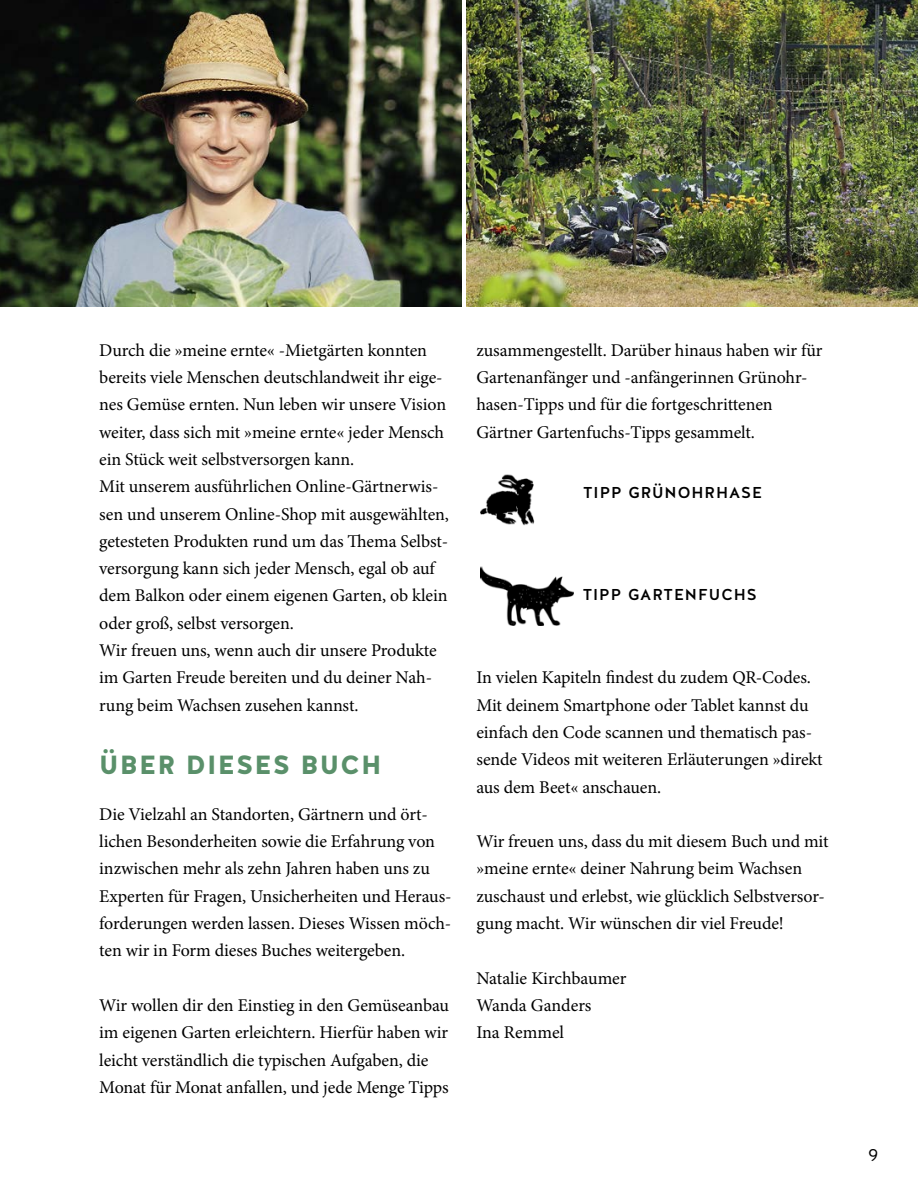
<style>
.page{position:relative;width:918px;height:1201px;background:#fff}
.page>*{position:absolute;margin:0;border:0;box-sizing:border-box;transform-origin:0 0}
.t1{font:900 26.25px "Halis GR";letter-spacing:.05em;color:#5a906a}
.t2{font:17.85px/27.3px "Minion Pro";letter-spacing:-.005em;color:#000}
.t3{font:17.5px "Halis GR";color:#000}
.t4{font:500 15.75px "Halis GR";letter-spacing:.06em;color:#000}
</style>
<div class="page">
<img style="left:0;top:0;width:461px;height:306px">
<img style="left:480px;top:474px;width:55px;height:51px">
<img style="left:480px;top:567px;width:93px;height:58px">
<img style="left:466px;top:0;width:452px;height:306px">
<p class="t2" style="left:99px;top:338px;width:351px">Durch die »meine ernte« -Mietgärten konnten bereits viele Menschen deutschlandweit ihr eige&shy;nes Gemüse ernten. Nun leben wir unsere Vision weiter, dass sich mit »meine ernte« jeder Mensch ein Stück weit selbstversorgen kann.<br>Mit unserem ausführlichen Online-Gärtnerwis&shy;sen und unserem Online-Shop mit ausgewählten, getesteten Produkten rund um das Thema Selbst&shy;versorgung kann sich jeder Mensch, egal ob auf dem Balkon oder einem eigenen Garten, ob klein oder groß, selbst versorgen.<br>Wir freuen uns, wenn auch dir unsere Produkte im Garten Freude bereiten und du deiner Nah&shy;rung beim Wachsen zusehen kannst.</p>
<h1 class="t1" style="left:99px;top:749px;width:284px">ÜBER DIESES BUCH</h1>
<p class="t2" style="left:99px;top:802px;width:354px">Die Vielzahl an Standorten, Gärtnern und ört&shy;lichen Besonderheiten sowie die Erfahrung von inzwischen mehr als zehn Jahren haben uns zu Experten für Fragen, Unsicherheiten und Heraus&shy;forderungen werden lassen. Dieses Wissen möch&shy;ten wir in Form dieses Buches weitergeben.</p>
<p class="t2" style="left:99px;top:993px;width:351px">Wir wollen dir den Einstieg in den Gemüseanbau im eigenen Garten erleichtern. Hierfür haben wir leicht verständlich die typischen Aufgaben, die Monat für Monat anfallen, und jede Menge Tipps</p>
<p class="t2" style="left:476px;top:338px;width:348px">zusammengestellt. Darüber hinaus haben wir für Gartenanfänger und -anfängerinnen Grünohr&shy;hasen-Tipps und für die fortgeschrittenen Gärtner Gartenfuchs-Tipps gesammelt.</p>
<p class="t4" style="left:583px;top:483px;width:180px">TIPP GRÜNOHRHASE</p>
<p class="t4" style="left:583px;top:586px;width:175px">TIPP GARTENFUCHS</p>
<p class="t2" style="left:476px;top:665px;width:348px">In vielen Kapiteln findest du zudem QR-Codes.<br>Mit deinem Smartphone oder Tablet kannst du einfach den Code scannen und thematisch pas&shy;sende Videos mit weiteren Erläuterungen »direkt aus dem Beet« anschauen.</p>
<p class="t2" style="left:476px;top:829px;width:354px">Wir freuen uns, dass du mit diesem Buch und mit »meine ernte« deiner Nahrung beim Wachsen zuschaust und erlebst, wie glücklich Selbstversor&shy;gung macht. Wir wünschen dir viel Freude!</p>
<p class="t2" style="left:476px;top:965px;width:152px">Natalie Kirchbaumer<br>Wanda Ganders<br>Ina Remmel</p>
<p class="t3" style="left:868px;top:1145px;width:12px">9</p>
</div>
